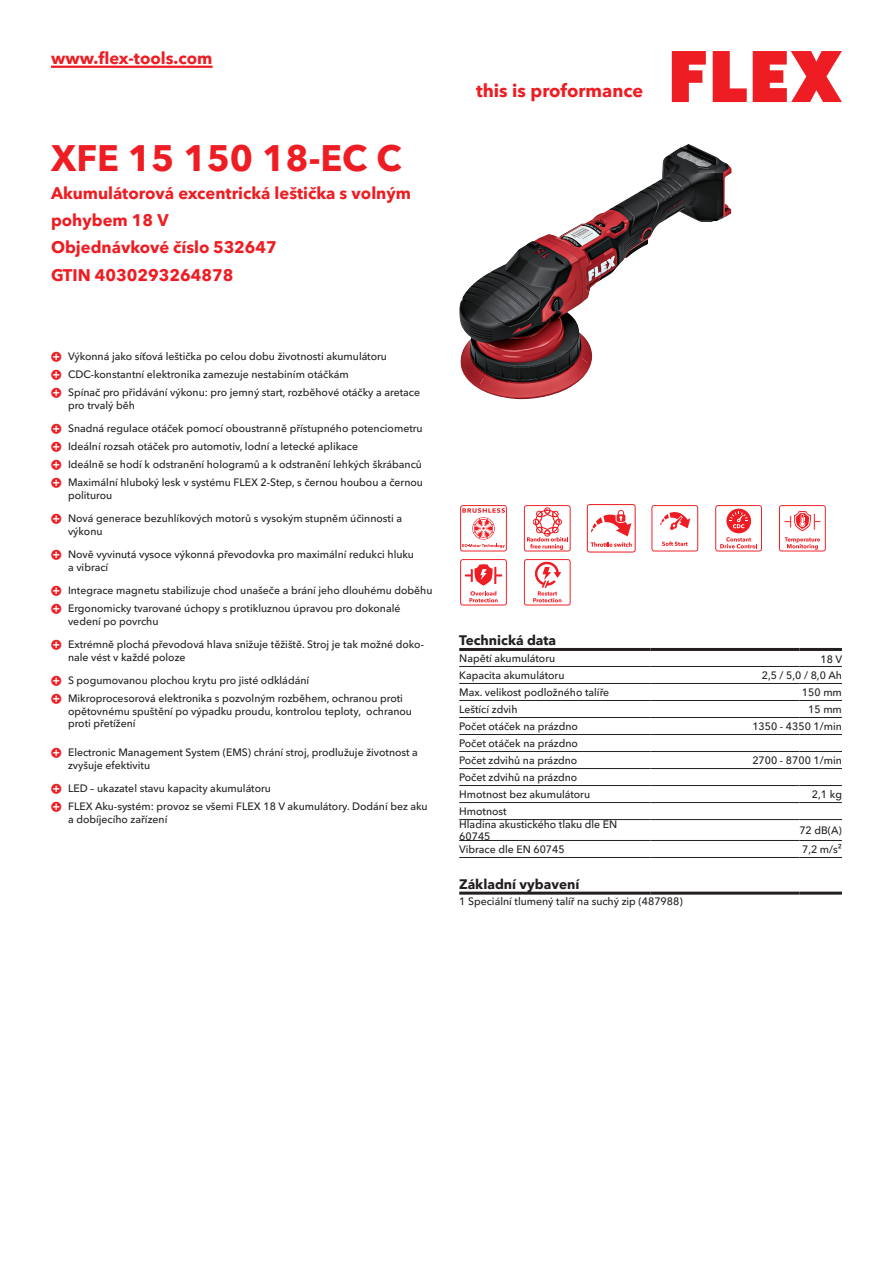
<style>
.page{position:relative;width:893px;height:1263px;background:#fff}
.page>*{position:absolute;margin:0;border:0;box-sizing:border-box;transform-origin:0 0}
.CB_AF_Product-name{font:700 36px "Avenir Next W1 G";color:#ee1d23}
.t1{font:700 18px "Avenir Next W1 G";color:#ee1d23}
.CB_AF_Product-short{font:700 16.5px/27px "Avenir Next W1 G";color:#ee1d23}
.CB_AF_Order-number{font:700 16.5px "Avenir Next W1 G";color:#ee1d23}
.CB_AF_Table-headline{font:700 13.5px "Avenir Next W1 G";color:#231f20}
.CB_AF_Table-specific{font:500 10.5px/12.6px "Avenir Next W1 G";color:#231f20}
</style>
<div class="page">
<svg style="left:672px;top:51px;width:34px;height:51px"></svg>
<svg style="left:713px;top:51px;width:34px;height:51px"></svg>
<svg style="left:753px;top:51px;width:89px;height:51px"></svg>
<hr style="left:51px;top:66px;width:162px;height:2px;background:#ee1d23">
<img style="left:459px;top:144px;width:229px;height:255px">
<hr style="left:459px;top:666px;width:192px;height:1px;background:#231f20">
<hr style="left:651px;top:666px;width:148px;height:1px;background:#231f20">
<hr style="left:799px;top:666px;width:43px;height:1px;background:#231f20">
<hr style="left:459px;top:683px;width:192px;height:1px;background:#231f20">
<hr style="left:651px;top:683px;width:148px;height:1px;background:#231f20">
<hr style="left:799px;top:683px;width:43px;height:1px;background:#231f20">
<hr style="left:459px;top:700px;width:192px;height:1px;background:#231f20">
<hr style="left:651px;top:700px;width:148px;height:1px;background:#231f20">
<hr style="left:799px;top:700px;width:43px;height:1px;background:#231f20">
<hr style="left:459px;top:717px;width:192px;height:1px;background:#231f20">
<hr style="left:651px;top:717px;width:148px;height:1px;background:#231f20">
<hr style="left:799px;top:717px;width:43px;height:1px;background:#231f20">
<hr style="left:459px;top:734px;width:192px;height:1px;background:#231f20">
<hr style="left:651px;top:734px;width:148px;height:1px;background:#231f20">
<hr style="left:799px;top:734px;width:43px;height:1px;background:#231f20">
<hr style="left:459px;top:751px;width:192px;height:1px;background:#231f20">
<hr style="left:651px;top:751px;width:148px;height:1px;background:#231f20">
<hr style="left:799px;top:751px;width:43px;height:1px;background:#231f20">
<hr style="left:459px;top:768px;width:192px;height:1px;background:#231f20">
<hr style="left:651px;top:768px;width:148px;height:1px;background:#231f20">
<hr style="left:799px;top:768px;width:43px;height:1px;background:#231f20">
<hr style="left:459px;top:785px;width:192px;height:1px;background:#231f20">
<hr style="left:651px;top:785px;width:148px;height:1px;background:#231f20">
<hr style="left:799px;top:785px;width:43px;height:1px;background:#231f20">
<hr style="left:459px;top:802px;width:192px;height:1px;background:#231f20">
<hr style="left:651px;top:802px;width:148px;height:1px;background:#231f20">
<hr style="left:799px;top:802px;width:43px;height:1px;background:#231f20">
<hr style="left:459px;top:819px;width:192px;height:1px;background:#231f20">
<hr style="left:651px;top:819px;width:148px;height:1px;background:#231f20">
<hr style="left:799px;top:819px;width:43px;height:1px;background:#231f20">
<hr style="left:459px;top:840px;width:192px;height:1px;background:#231f20">
<hr style="left:651px;top:840px;width:148px;height:1px;background:#231f20">
<hr style="left:799px;top:840px;width:43px;height:1px;background:#231f20">
<hr style="left:459px;top:857px;width:192px;height:1px;background:#231f20">
<hr style="left:651px;top:857px;width:148px;height:1px;background:#231f20">
<hr style="left:799px;top:857px;width:43px;height:1px;background:#231f20">
<hr style="left:459px;top:648px;width:192px;height:3px;background:#231f20">
<hr style="left:651px;top:648px;width:148px;height:3px;background:#231f20">
<hr style="left:799px;top:648px;width:43px;height:3px;background:#231f20">
<hr style="left:459px;top:892px;width:192px;height:3px;background:#231f20">
<hr style="left:651px;top:892px;width:148px;height:3px;background:#231f20">
<hr style="left:799px;top:892px;width:43px;height:3px;background:#231f20">
<svg style="left:460px;top:505px;width:47px;height:46px"></svg>
<svg style="left:524px;top:505px;width:47px;height:46px"></svg>
<svg style="left:587px;top:504px;width:49px;height:48px"></svg>
<svg style="left:651px;top:505px;width:47px;height:46px"></svg>
<svg style="left:715px;top:505px;width:47px;height:46px"></svg>
<svg style="left:779px;top:505px;width:47px;height:46px"></svg>
<svg style="left:460px;top:559px;width:47px;height:46px"></svg>
<svg style="left:524px;top:559px;width:47px;height:46px"></svg>
<h3 class="CB_AF_Product-short" style="left:51px;top:43px;width:163px">www.flex-tools.com</h3>
<p class="CB_AF_Product-name" style="left:51px;top:130px;width:352px">XFE 15 150 18-EC C</p>
<p class="CB_AF_Product-short" style="left:51px;top:178px;width:361px">Akumulátorová excentrická leštička s volným pohybem 18 V</p>
<p class="CB_AF_Order-number" style="left:51px;top:234px;width:227px">Objednávkové číslo 532647</p>
<p class="CB_AF_Order-number" style="left:51px;top:262px;width:184px">GTIN 4030293264878</p>
<h2 class="t1" style="left:476px;top:77px;width:169px">this is proformance</h2>
<p class="CB_AF_Table-specific" style="left:68px;top:349px;width:321px">Výkonná jako síťová leštička po celou dobu životnosti akumulátoru</p>
<p class="CB_AF_Table-specific" style="left:68px;top:367px;width:282px">CDC-konstantní elektronika zamezuje nestabiním otáčkám</p>
<p class="CB_AF_Table-specific" style="left:68px;top:385px;width:353px">Spínač pro přidávání výkonu: pro jemný start, rozběhové otáčky a aretace pro trvalý běh</p>
<p class="CB_AF_Table-specific" style="left:68px;top:421px;width:356px">Snadná regulace otáček pomocí oboustranně přístupného potenciometru</p>
<p class="CB_AF_Table-specific" style="left:68px;top:439px;width:292px">Ideální rozsah otáček pro automotiv, lodní a letecké aplikace</p>
<p class="CB_AF_Table-specific" style="left:68px;top:457px;width:355px">Ideálně se hodí k odstranění hologramů a k odstranění lehkých škrábanců</p>
<p class="CB_AF_Table-specific" style="left:68px;top:475px;width:356px">Maximální hluboký lesk v systému FLEX 2-Step, s černou houbou a černou politurou</p>
<p class="CB_AF_Table-specific" style="left:68px;top:511px;width:336px">Nová generace bezuhlíkových motorů s vysokým stupněm účinnosti a výkonu</p>
<p class="CB_AF_Table-specific" style="left:68px;top:547px;width:348px">Nově vyvinutá vysoce výkonná převodovka pro maximální redukci hluku a vibrací</p>
<p class="CB_AF_Table-specific" style="left:68px;top:583px;width:366px">Integrace magnetu stabilizuje chod unašeče a brání jeho dlouhému doběhu</p>
<p class="CB_AF_Table-specific" style="left:68px;top:601px;width:334px">Ergonomicky tvarované úchopy s protikluznou úpravou pro dokonalé vedení po povrchu</p>
<p class="CB_AF_Table-specific" style="left:68px;top:637px;width:358px">Extrémně plochá převodová hlava snižuje těžiště. Stroj je tak možné doko&shy;nale vést v každé poloze</p>
<p class="CB_AF_Table-specific" style="left:68px;top:673px;width:243px">S pogumovanou plochou krytu pro jisté odkládání</p>
<p class="CB_AF_Table-specific" style="left:68px;top:691px;width:345px">Mikroprocesorová elektronika s pozvolným rozběhem, ochranou proti opětovnému spuštění po výpadku proudu, kontrolou teploty, ochranou proti přetížení</p>
<p class="CB_AF_Table-specific" style="left:68px;top:745px;width:351px">Electronic Management System (EMS) chrání stroj, prodlužuje životnost a zvyšuje efektivitu</p>
<p class="CB_AF_Table-specific" style="left:68px;top:781px;width:204px">LED – ukazatel stavu kapacity akumulátoru</p>
<p class="CB_AF_Table-specific" style="left:68px;top:799px;width:361px">FLEX Aku-systém: provoz se všemi FLEX 18 V akumulátory. Dodání bez aku a dobíjecího zařízení</p>
<p class="CB_AF_Table-headline" style="left:459px;top:630px;width:98px">Technická data</p>
<p class="CB_AF_Table-specific" style="left:459px;top:651px;width:97px">Napětí akumulátoru</p>
<p class="CB_AF_Table-specific" style="left:820px;top:652px;width:23px">18 V</p>
<p class="CB_AF_Table-specific" style="left:459px;top:668px;width:107px">Kapacita akumulátoru</p>
<p class="CB_AF_Table-specific" style="left:762px;top:668px;width:82px">2,5 / 5,0 / 8,0 Ah</p>
<p class="CB_AF_Table-specific" style="left:459px;top:685px;width:152px">Max. velikost podložného talíře</p>
<p class="CB_AF_Table-specific" style="left:802px;top:685px;width:41px">150 mm</p>
<p class="CB_AF_Table-specific" style="left:459px;top:702px;width:60px">Leštící zdvih</p>
<p class="CB_AF_Table-specific" style="left:808px;top:702px;width:35px">15 mm</p>
<p class="CB_AF_Table-specific" style="left:459px;top:719px;width:120px">Počet otáček na prázdno</p>
<p class="CB_AF_Table-specific" style="left:752px;top:719px;width:91px">1350 - 4350 1/min</p>
<p class="CB_AF_Table-specific" style="left:459px;top:736px;width:120px">Počet otáček na prázdno</p>
<p class="CB_AF_Table-specific" style="left:459px;top:753px;width:120px">Počet zdvihů na prázdno</p>
<p class="CB_AF_Table-specific" style="left:752px;top:753px;width:91px">2700 - 8700 1/min</p>
<p class="CB_AF_Table-specific" style="left:459px;top:770px;width:120px">Počet zdvihů na prázdno</p>
<p class="CB_AF_Table-specific" style="left:459px;top:787px;width:132px">Hmotnost bez akumulátoru</p>
<p class="CB_AF_Table-specific" style="left:812px;top:787px;width:32px">2,1 kg</p>
<p class="CB_AF_Table-specific" style="left:459px;top:804px;width:49px">Hmotnost</p>
<p class="CB_AF_Table-specific" style="left:459px;top:817px;width:160px">Hladina akustického tlaku dle EN<br>60745</p>
<p class="CB_AF_Table-specific" style="left:799px;top:823px;width:44px">72 dB(A)</p>
<p class="CB_AF_Table-specific" style="left:459px;top:842px;width:107px">Vibrace dle EN 60745</p>
<p class="CB_AF_Table-specific" style="left:802px;top:842px;width:41px">7,2 m/s²</p>
<p class="CB_AF_Table-headline" style="left:459px;top:873px;width:122px">Základní vybavení</p>
<p class="CB_AF_Table-specific" style="left:459px;top:894px;width:225px">1 Speciální tlumený talíř na suchý zip (487988)</p>
</div>
